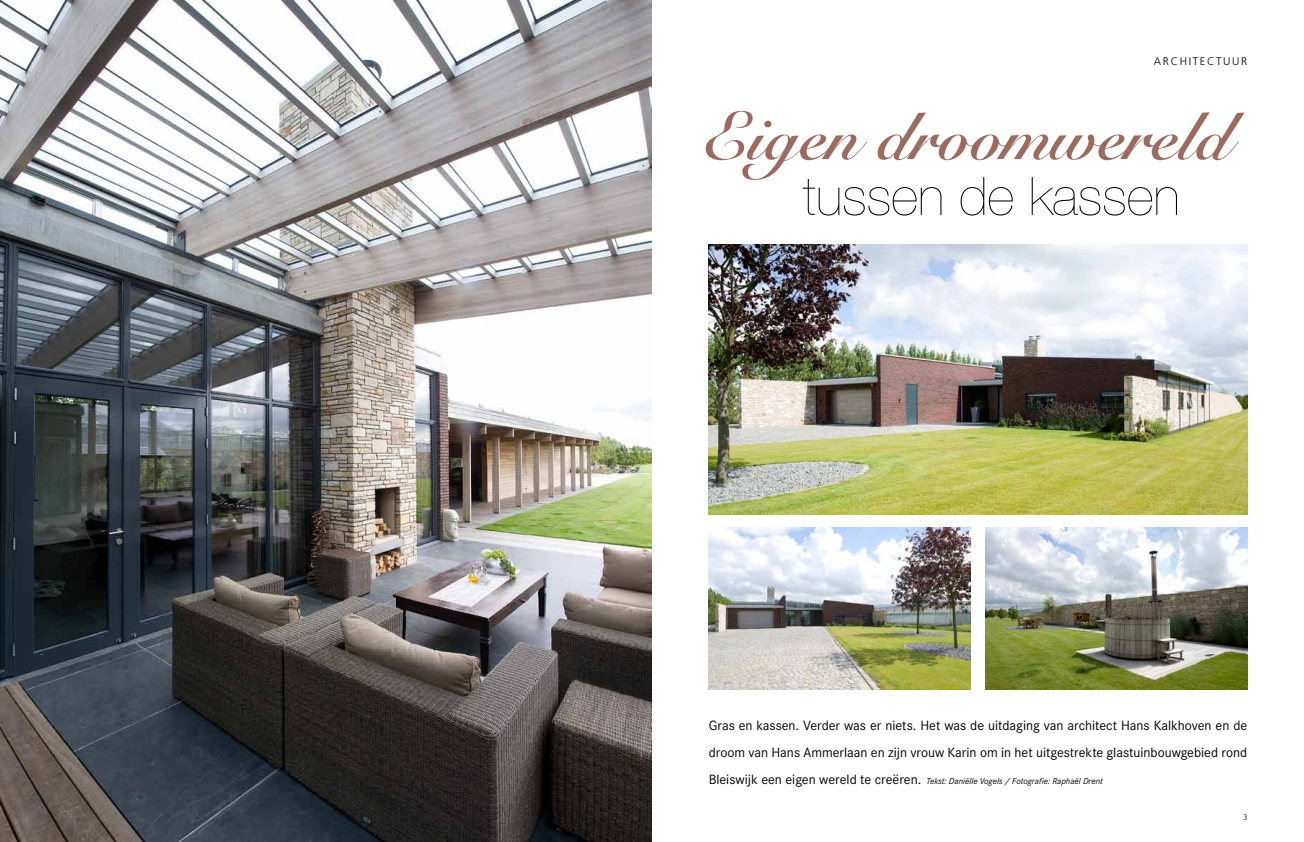
<style>
.page{position:relative;width:1304px;height:842px;background:#fff}
.page>*{position:absolute;margin:0;border:0;box-sizing:border-box;transform-origin:0 0}
.t1{font:67px "Snell Roundhand Bold Script";color:#9b6b5f}
.t2{font:200 53px "Helvetica Neue";color:#000}
.t3{font:14px/27px "Corporate S";color:#000;text-align:justify}
.t4{font:300 11px "Frutiger";letter-spacing:.15em;color:#000}
.t5{font:italic 9px "Corporate S";color:#000}
.t6{font:300 8px "Avenir";color:#000}
</style>
<div class="page">
<img style="left:709px;top:528px;width:262px;height:162px">
<img style="left:0;top:0;width:652px;height:842px">
<img style="left:985px;top:528px;width:262px;height:162px">
<img style="left:709px;top:244px;width:538px;height:270px">
<p class="t4" style="left:1154px;top:55px;width:95px">ARCHITECTUUR</p>
<h1 class="t1" style="left:702px;top:96px;width:531px">Eigen droomwereld</h1>
<h2 class="t2" style="left:803px;top:166px;width:378px">tussen de kassen</h2>
<p class="t3" style="left:709px;top:712px;width:540px">Gras en kassen. Verder was er niets. Het was de uitdaging van architect Hans Kalkhoven en de droom van Hans Ammerlaan en zijn vrouw Karin om in het uitgestrekte glastuinbouwgebied rond Bleiswijk een eigen wereld te creëren.</p>
<p class="t5" style="left:927px;top:776px;width:178px">Tekst: Daniëlle Vogels / Fotografie: Raphaël Drent</p>
<p class="t6" style="left:1243px;top:812px;width:6px">3</p>
</div>
